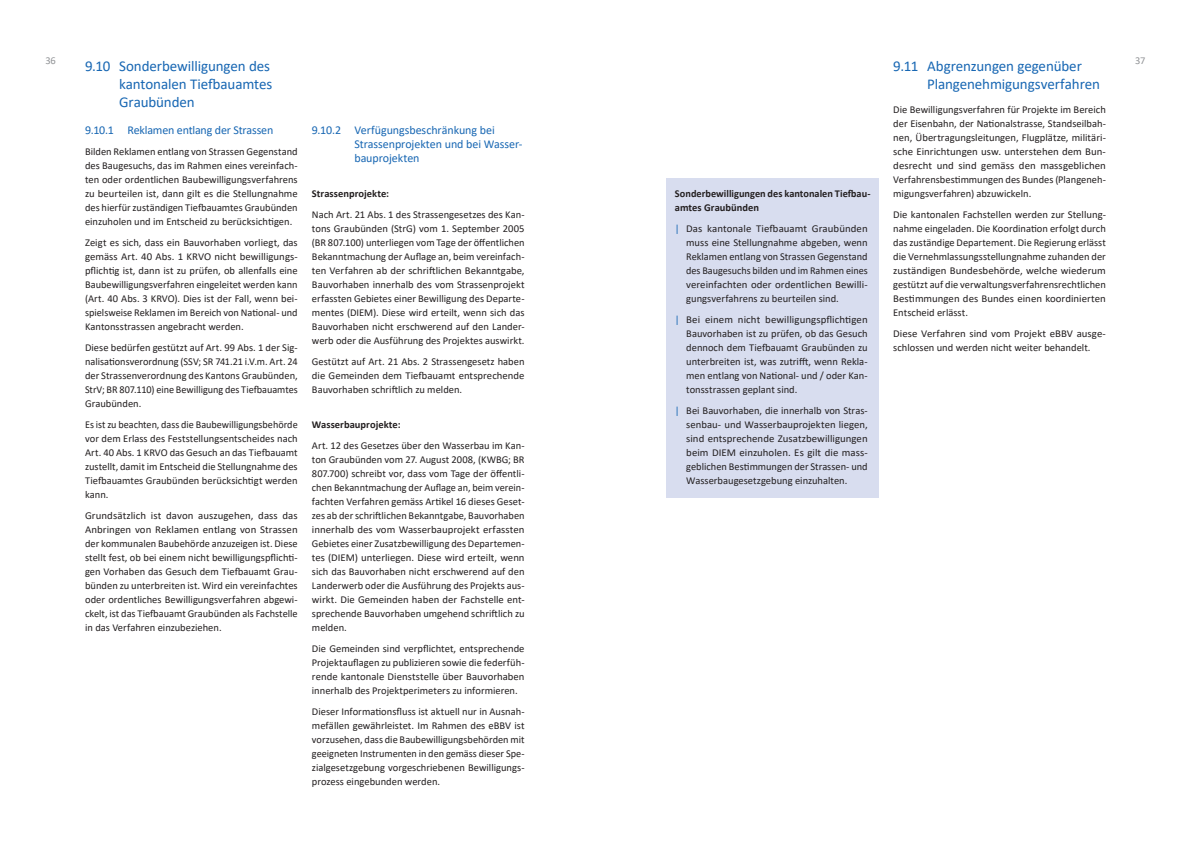
<style>
.page{position:relative;width:1191px;height:842px;background:#fff}
.page>*{position:absolute;margin:0;border:0;box-sizing:border-box;transform-origin:0 0}
.t1{font:15px/18px "Calibri";letter-spacing:-.01em;color:#1867b3}
.t2{font:12px/14px "Calibri";letter-spacing:-.01em;color:#1867b3}
.t3{font:10.5px/14px "Calibri";color:#231f20;text-align:justify}
.t4{font:700 10.5px/14px "Calibri";letter-spacing:.005em;color:#231f20}
.t5{font:10.5px "Calibri";color:#939598}
.s1{color:#1867b3}
</style>
<div class="page">
<div style="left:666px;top:178px;width:213px;height:320px;background:#d8ddef"></div>
<p class="t5" style="left:45px;top:53px;width:12px">36</p>
<p class="t5" style="left:1135px;top:53px;width:12px">37</p>
<h1 class="t1" style="left:119px;top:56px;width:155px;text-indent:-34px">9.10 Sonderbewilligungen des kantonalen Tiefbauamtes<br>Graubünden</h1>
<p class="t2" style="left:85px;top:122px;width:190px">9.10.1 Reklamen entlang der Strassen</p>
<p class="t3" style="left:85px;top:144px;width:214px">Bilden Reklamen entlang von Strassen Gegenstand des Baugesuchs, das im Rahmen eines vereinfach&shy;ten oder ordentlichen Baubewilligungsverfahrens zu beurteilen ist, dann gilt es die Stellungnahme des hierfür zuständigen Tiefbauamtes Graubünden einzuholen und im Entscheid zu berücksichtigen.</p>
<p class="t3" style="left:85px;top:235px;width:214px">Zeigt es sich, dass ein Bauvorhaben vorliegt, das gemäss Art. 40 Abs. 1 KRVO nicht bewilligungs&shy;pflichtig ist, dann ist zu prüfen, ob allenfalls eine Baubewilligungsverfahren eingeleitet werden kann (Art. 40 Abs. 3 KRVO). Dies ist der Fall, wenn bei&shy;spielsweise Reklamen im Bereich von National- und Kantonsstrassen angebracht werden.</p>
<p class="t3" style="left:85px;top:340px;width:214px">Diese bedürfen gestützt auf Art. 99 Abs. 1 der Sig&shy;nalisationsverordnung (SSV; SR 741.21 i.V.m. Art. 24 der Strassenverordnung des Kantons Graubünden, StrV; BR 807.110) eine Bewilligung des Tiefbauamtes Graubünden.</p>
<p class="t3" style="left:85px;top:417px;width:214px">Es ist zu beachten, dass die Baubewilligungsbehörde vor dem Erlass des Feststellungsentscheides nach Art. 40 Abs. 1 KRVO das Gesuch an das Tiefbauamt zustellt, damit im Entscheid die Stellungnahme des Tiefbauamtes Graubünden berücksichtigt werden kann.</p>
<p class="t3" style="left:85px;top:508px;width:214px">Grundsätzlich ist davon auszugehen, dass das Anbringen von Reklamen entlang von Strassen der kommunalen Baubehörde anzuzeigen ist. Diese stellt fest, ob bei einem nicht bewilligungspflichti&shy;gen Vorhaben das Gesuch dem Tiefbauamt Grau&shy;bünden zu unterbreiten ist. Wird ein vereinfachtes oder ordentliches Bewilligungsverfahren abgewi&shy;ckelt, ist das Tiefbauamt Graubünden als Fachstelle in das Verfahren einzubeziehen.</p>
<h1 class="t1" style="left:927px;top:56px;width:174px;text-indent:-34px">9.11 Abgrenzungen gegenüber<br>Plangenehmigungsverfahren</h1>
<p class="t3" style="left:893px;top:102px;width:214px">Die Bewilligungsverfahren für Projekte im Bereich der Eisenbahn, der Nationalstrasse, Standseilbah&shy;nen, Übertragungsleitungen, Flugplätze, militäri&shy;sche Einrichtungen usw. unterstehen dem Bun&shy;desrecht und sind gemäss den massgeblichen Verfahrensbestimmungen des Bundes (Plangeneh&shy;migungsverfahren) abzuwickeln.</p>
<p class="t3" style="left:893px;top:207px;width:214px">Die kantonalen Fachstellen werden zur Stellung&shy;nahme eingeladen. Die Koordination erfolgt durch das zuständige Departement. Die Regierung erlässt die Vernehmlassungsstellungnahme zuhanden der zuständigen Bundesbehörde, welche wiederum gestützt auf die verwaltungsverfahrensrechtlichen Bestimmungen des Bundes einen koordinierten Entscheid erlässt.</p>
<p class="t3" style="left:893px;top:326px;width:214px">Diese Verfahren sind vom Projekt eBBV ausge&shy;schlossen und werden nicht weiter behandelt.</p>
<p class="t2" style="left:354px;top:122px;width:170px;text-indent:-43px">9.10.2 Verfügungsbeschränkung bei<br>Strassenprojekten und bei Wasser&shy;bauprojekten</p>
<p class="t4" style="left:312px;top:186px;width:79px">Strassenprojekte:</p>
<p class="t3" style="left:312px;top:207px;width:214px">Nach Art. 21 Abs. 1 des Strassengesetzes des Kan&shy;tons Graubünden (StrG) vom 1. September 2005 (BR 807.100) unterliegen vom Tage der öffentlichen Bekanntmachung der Auflage an, beim vereinfach&shy;ten Verfahren ab der schriftlichen Bekanntgabe, Bauvorhaben innerhalb des vom Strassenprojekt erfassten Gebietes einer Bewilligung des Departe&shy;mentes (DIEM). Diese wird erteilt, wenn sich das Bauvorhaben nicht erschwerend auf den Lander&shy;werb oder die Ausführung des Projektes auswirkt.</p>
<p class="t3" style="left:312px;top:354px;width:214px">Gestützt auf Art. 21 Abs. 2 Strassengesetz haben die Gemeinden dem Tiefbauamt entsprechende Bauvorhaben schriftlich zu melden.</p>
<p class="t4" style="left:312px;top:417px;width:90px">Wasserbauprojekte:</p>
<p class="t3" style="left:312px;top:438px;width:214px">Art. 12 des Gesetzes über den Wasserbau im Kan&shy;ton Graubünden vom 27. August 2008, (KWBG; BR 807.700) schreibt vor, dass vom Tage der öffentli&shy;chen Bekanntmachung der Auflage an, beim verein&shy;fachten Verfahren gemäss Artikel 16 dieses Geset&shy;zes ab der schriftlichen Bekanntgabe, Bauvorhaben innerhalb des vom Wasserbauprojekt erfassten Gebietes einer Zusatzbewilligung des Departemen&shy;tes (DIEM) unterliegen. Diese wird erteilt, wenn sich das Bauvorhaben nicht erschwerend auf den Landerwerb oder die Ausführung des Projekts aus&shy;wirkt. Die Gemeinden haben der Fachstelle ent&shy;sprechende Bauvorhaben umgehend schriftlich zu melden.</p>
<p class="t3" style="left:312px;top:641px;width:214px">Die Gemeinden sind verpflichtet, entsprechende Projektauflagen zu publizieren sowie die federfüh&shy;rende kantonale Dienststelle über Bauvorhaben innerhalb des Projektperimeters zu informieren.</p>
<p class="t3" style="left:312px;top:704px;width:214px">Dieser Informationsfluss ist aktuell nur in Ausnah&shy;mefällen gewährleistet. Im Rahmen des eBBV ist vorzusehen, dass die Baubewilligungsbehörden mit geeigneten Instrumenten in den gemäss dieser Spe&shy;zialgesetzgebung vorgeschriebenen Bewilligungs&shy;prozess eingebunden werden.</p>
<p class="t4" style="left:675px;top:186px;width:197px">Sonderbewilligungen des kantonalen Tiefbau&shy;amtes Graubünden</p>
<p class="t3" style="left:686px;top:221px;width:183px;text-indent:-11px"><span class="s1">|</span> Das kantonale Tiefbauamt Graubünden muss eine Stellungnahme abgeben, wenn Reklamen entlang von Strassen Gegenstand des Baugesuchs bilden und im Rahmen eines vereinfachten oder ordentlichen Bewilli&shy;gungsverfahrens zu beurteilen sind.</p>
<p class="t3" style="left:686px;top:312px;width:183px;text-indent:-11px"><span class="s1">|</span> Bei einem nicht bewilligungspflichtigen Bauvorhaben ist zu prüfen, ob das Gesuch dennoch dem Tiefbauamt Graubünden zu unterbreiten ist, was zutrifft, wenn Rekla&shy;men entlang von National- und / oder Kan&shy;tonsstrassen geplant sind.</p>
<p class="t3" style="left:686px;top:403px;width:183px;text-indent:-11px"><span class="s1">|</span> Bei Bauvorhaben, die innerhalb von Stras&shy;senbau- und Wasserbauprojekten liegen, sind entsprechende Zusatzbewilligungen beim DIEM einzuholen. Es gilt die mass&shy;geblichen Bestimmungen der Strassen- und Wasserbaugesetzgebung einzuhalten.</p>
</div>
